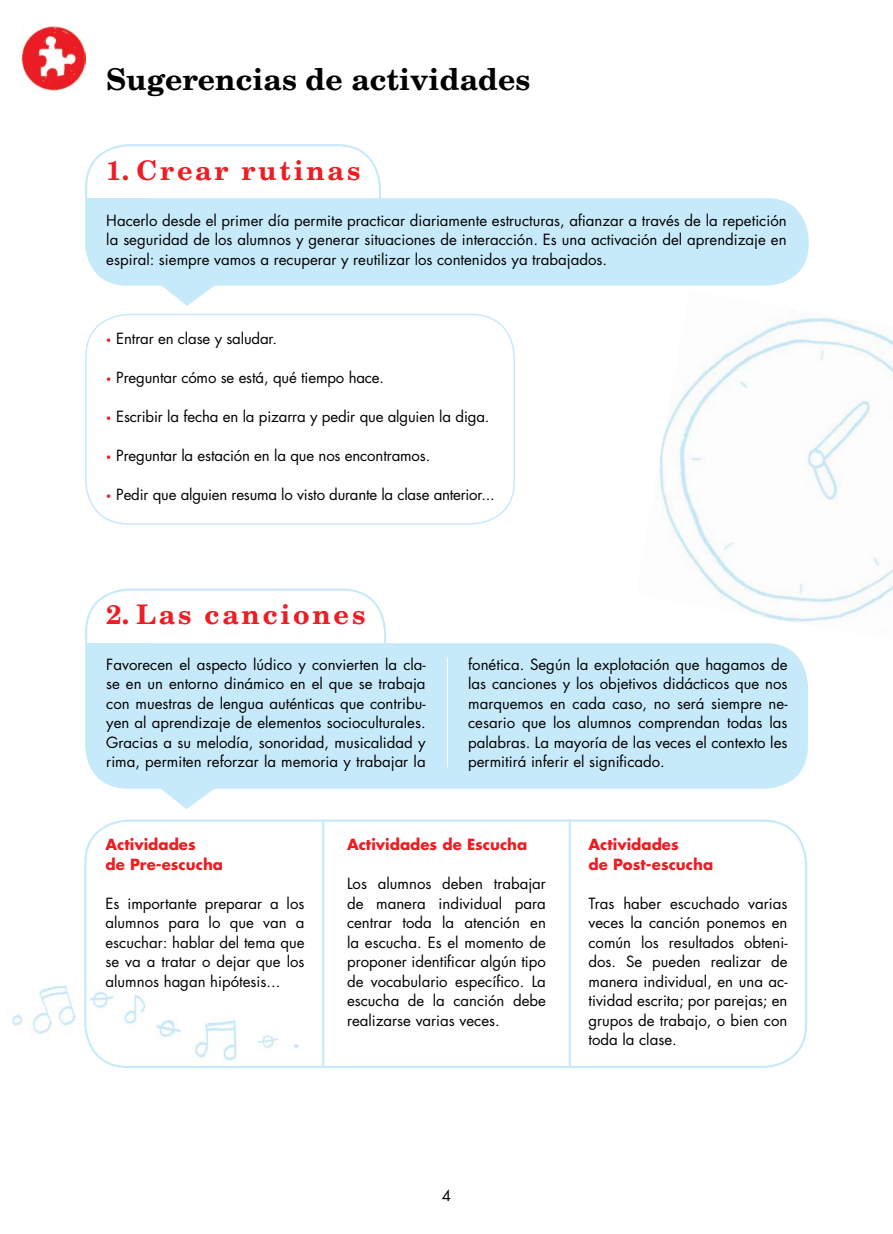
<style>
.page{position:relative;width:893px;height:1234px;background:#fff}
.page>*{position:absolute;margin:0;border:0;box-sizing:border-box;transform-origin:0 0}
.t1{font:700 30px "New Century Schlbk LT Std";color:#000}
.t2{font:700 27px "New Century Schlbk LT Std";letter-spacing:.1em;color:#ed1d24}
.t3{font:15px/19.5px "Futura Std";color:#000;text-align:justify}
.t4{font:700 15px/19.5px "Futura Std";color:#ed1d24}
.s1{font-weight:700;color:#ed1d24}
</style>
<div class="page">
<img style="left:659px;top:317px;width:234px;height:305px">
<div style="left:85px;top:313px;width:430px;height:211px;border:2px solid #c7eafb;border-radius:43px"></div>
<div style="left:85px;top:198px;width:61px;height:49px;background:#c7eafb"></div>
<div style="left:85px;top:144px;width:296px;height:114px;border:2px solid #c7eafb;border-radius:43px"></div>
<div style="left:85px;top:198px;width:724px;height:87px;background:#c7eafb;border-radius:42px"></div>
<svg style="left:157px;top:285px;width:63px;height:21px"></svg>
<img style="left:7px;top:985px;width:292px;height:76px">
<div style="left:84px;top:819px;width:723px;height:248px;border:2px solid #c7eafb;border-radius:43px"></div>
<hr style="left:569px;top:819px;width:2px;height:247px;background:#c7eafb">
<hr style="left:322px;top:819px;width:2px;height:247px;background:#c7eafb">
<img style="left:21px;top:26px;width:64px;height:64px">
<div style="left:85px;top:588px;width:301px;height:108px;border:2px solid #c7eafb;border-radius:43px"></div>
<div style="left:85px;top:643px;width:61px;height:92px;background:#c7eafb"></div>
<div style="left:85px;top:643px;width:723px;height:145px;background:#c7eafb;border-radius:43px"></div>
<hr style="left:447px;top:657px;width:1px;height:110px;background:#fff">
<svg style="left:157px;top:788px;width:62px;height:21px"></svg>
<h1 class="t1" style="left:106px;top:60px;width:425px">Sugerencias de actividades</h1>
<h2 class="t2" style="left:106px;top:153px;width:255px">1. Crear rutinas</h2>
<p class="t3" style="left:106px;top:210px;width:682px">Hacerlo desde el primer día permite practicar diariamente estructuras, afianzar a través de la repetición la seguridad de los alumnos y generar situaciones de interacción. Es una activación del aprendizaje en espiral: siempre vamos a recuperar y reutilizar los contenidos ya trabajados.</p>
<p class="t3" style="left:106px;top:329px;width:172px"><span class="s1">·</span> Entrar en clase y saludar.</p>
<p class="t3" style="left:106px;top:368px;width:279px"><span class="s1">·</span> Preguntar cómo se está, qué tiempo hace.</p>
<p class="t3" style="left:106px;top:407px;width:385px"><span class="s1">·</span> Escribir la fecha en la pizarra y pedir que alguien la diga.</p>
<p class="t3" style="left:106px;top:446px;width:325px"><span class="s1">·</span> Preguntar la estación en la que nos encontramos.</p>
<p class="t3" style="left:106px;top:485px;width:390px"><span class="s1">·</span> Pedir que alguien resuma lo visto durante la clase anterior...</p>
<h2 class="t2" style="left:106px;top:597px;width:260px">2. Las canciones</h2>
<p class="t3" style="left:106px;top:654px;width:321px">Favorecen el aspecto lúdico y convierten la cla&shy;se en un entorno dinámico en el que se trabaja con muestras de lengua auténticas que contribu&shy;yen al aprendizaje de elementos socioculturales.<br>Gracias a su melodía, sonoridad, musicalidad y rima, permiten reforzar la memoria y trabajar la</p>
<p class="t3" style="left:468px;top:654px;width:321px">fonética. Según la explotación que hagamos de las canciones y los objetivos didácticos que nos marquemos en cada caso, no será siempre ne&shy;cesario que los alumnos comprendan todas las palabras. La mayoría de las veces el contexto les permitirá inferir el significado.</p>
<p class="t4" style="left:106px;top:834px;width:119px">Actividades<br>de Pre-escucha</p>
<p class="t3" style="left:106px;top:893px;width:200px">Es importante preparar a los alumnos para lo que van a escuchar: hablar del tema que se va a tratar o dejar que los alumnos hagan hipótesis...</p>
<p class="t4" style="left:347px;top:834px;width:182px">Actividades de Escucha</p>
<p class="t3" style="left:347px;top:873px;width:200px">Los alumnos deben trabajar de manera individual para centrar toda la atención en la escucha. Es el momento de proponer identificar algún tipo de vocabulario específico. La escucha de la canción debe realizarse varias veces.</p>
<p class="t4" style="left:588px;top:834px;width:126px">Actividades<br>de Post-escucha</p>
<p class="t3" style="left:588px;top:893px;width:200px">Tras haber escuchado varias veces la canción ponemos en común los resultados obteni&shy;dos. Se pueden realizar de manera individual, en una ac&shy;tividad escrita; por parejas; en grupos de trabajo, o bien con toda la clase.</p>
<p class="t3" style="left:442px;top:1185px;width:11px">4</p>
</div>
